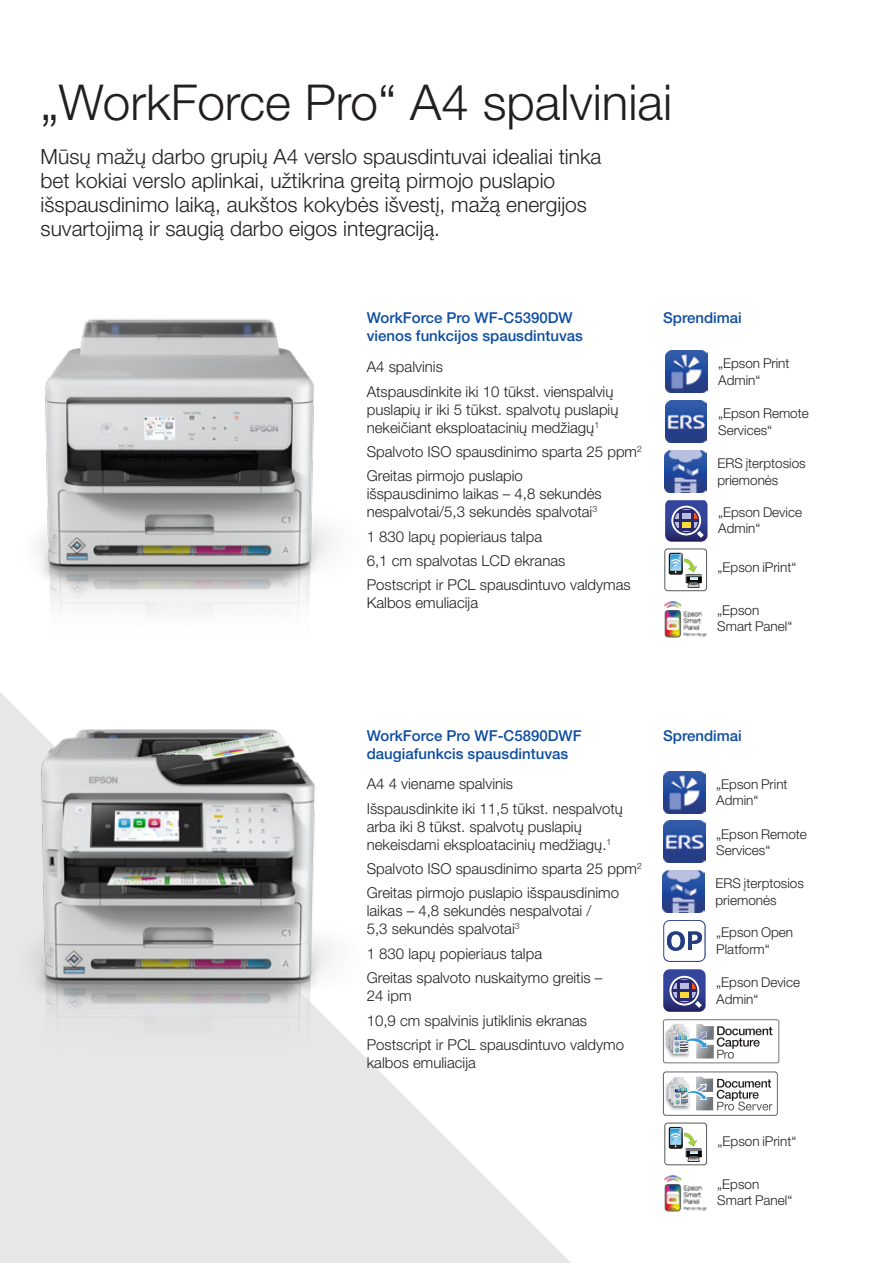
<style>
.page{position:relative;width:893px;height:1263px;background:#fff}
.page>*{position:absolute;margin:0;border:0;box-sizing:border-box;transform-origin:0 0}
.t1{font:300 49.5px "Helvetica Neue LT Pro";color:#231f20}
.t2{font:300 21px/24px "Helvetica Neue LT Pro";color:#231f20}
.t3{font:300 15px/18px "Helvetica Neue LT Pro";color:#231f20}
.t4{font:500 15px "Helvetica Neue LT Pro";color:#0d4da1}
.Product_features{font:300 13.5px/16.5px "Helvetica Neue LT Pro";color:#231f20}
</style>
<div class="page">
<svg style="left:0;top:692px;width:571px;height:571px;fill:#e6e7e9"></svg>
<img style="left:36px;top:319px;width:296px;height:296px">
<img style="left:665px;top:400px;width:42px;height:42px">
<svg style="left:665px;top:500px;width:42px;height:42px;background:#5b5f96"></svg>
<img style="left:665px;top:350px;width:43px;height:43px">
<img style="left:664px;top:450px;width:42px;height:42px">
<img style="left:0;top:703px;width:402px;height:359px">
<svg style="left:663px;top:920px;width:43px;height:42px"></svg>
<img style="left:663px;top:821px;width:42px;height:42px">
<svg style="left:663px;top:969px;width:43px;height:43px;background:#5d6198"></svg>
<img style="left:663px;top:771px;width:43px;height:42px">
<img style="left:662px;top:870px;width:43px;height:42px">
<svg style="left:663px;top:1019px;width:116px;height:44px"></svg>
<svg style="left:663px;top:1071px;width:115px;height:45px"></svg>
<div style="left:664px;top:549px;width:43px;height:42px;border:1px solid #57585a;border-radius:3px"></div>
<svg style="left:669px;top:553px;width:33px;height:35px"></svg>
<div style="left:664px;top:1123px;width:43px;height:42px;border:1px solid #57585a;border-radius:3px"></div>
<svg style="left:669px;top:1127px;width:33px;height:35px"></svg>
<img style="left:664px;top:601px;width:42px;height:37px">
<img style="left:664px;top:1175px;width:42px;height:37px">
<p class="t1" style="left:41px;top:73px;width:633px">„WorkForce Pro“ A4 spalviniai</p>
<p class="t2" style="left:41px;top:144px;width:562px">Mūsų mažų darbo grupių A4 verslo spausdintuvai idealiai tinka bet kokiai verslo aplinkai, užtikrina greitą pirmojo puslapio išspausdinimo laiką, aukštos kokybės išvestį, mažą energijos suvartojimą ir saugią darbo eigos integraciją.</p>
<p class="t4" style="left:367px;top:309px;width:207px">WorkForce Pro WF-C5390DW</p>
<p class="t4" style="left:663px;top:309px;width:80px">Sprendimai</p>
<p class="t4" style="left:367px;top:327px;width:218px">vienos funkcijos spausdintuvas</p>
<p class="t3" style="left:367px;top:357px;width:78px">A4 spalvinis</p>
<p class="t3" style="left:367px;top:382px;width:253px">Atspausdinkite iki 10 tūkst. vienspalvių puslapių ir iki 5 tūkst. spalvotų puslapių nekeičiant eksploatacinių medžiagų<sup>1</sup></p>
<p class="t3" style="left:367px;top:442px;width:277px">Spalvoto ISO spausdinimo sparta 25 ppm<sup>2</sup></p>
<p class="t3" style="left:367px;top:467px;width:237px">Greitas pirmojo puslapio išspausdinimo laikas – 4,8 sekundės nespalvotai/5,3 sekundės spalvotai<sup>3</sup></p>
<p class="t3" style="left:367px;top:527px;width:177px">1 830 lapų popieriaus talpa</p>
<p class="t3" style="left:367px;top:551px;width:200px">6,1 cm spalvotas LCD ekranas</p>
<p class="t3" style="left:367px;top:576px;width:265px">Postscript ir PCL spausdintuvo valdymas<br>Kalbos emuliacija</p>
<p class="Product_features" style="left:718px;top:355px;width:73px">„Epson Print<br>Admin“</p>
<p class="Product_features" style="left:718px;top:405px;width:92px">„Epson Remote<br>Services“</p>
<p class="Product_features" style="left:717px;top:455px;width:90px">ERS įterptosios priemonės</p>
<p class="Product_features" style="left:718px;top:503px;width:85px">„Epson Device<br>Admin“</p>
<p class="Product_features" style="left:718px;top:558px;width:80px">„Epson iPrint“</p>
<p class="Product_features" style="left:717px;top:601px;width:77px">„Epson<br>Smart Panel“</p>
<p class="t4" style="left:367px;top:726px;width:216px">WorkForce Pro WF-C5890DWF</p>
<p class="t4" style="left:663px;top:726px;width:80px">Sprendimai</p>
<p class="t4" style="left:367px;top:744px;width:203px">daugiafunkcis spausdintuvas</p>
<p class="t3" style="left:367px;top:775px;width:148px">A4 4 viename spalvinis</p>
<p class="t3" style="left:367px;top:799px;width:258px">Išspausdinkite iki 11,5 tūkst. nespalvotų arba iki 8 tūkst. spalvotų puslapių nekeisdami eksploatacinių medžiagų.<sup>1</sup></p>
<p class="t3" style="left:367px;top:859px;width:277px">Spalvoto ISO spausdinimo sparta 25 ppm<sup>2</sup></p>
<p class="t3" style="left:367px;top:884px;width:254px">Greitas pirmojo puslapio išspausdinimo laikas – 4,8 sekundės nespalvotai /<br>5,3 sekundės spalvotai<sup>3</sup></p>
<p class="t3" style="left:367px;top:944px;width:177px">1 830 lapų popieriaus talpa</p>
<p class="t3" style="left:367px;top:968px;width:237px">Greitas spalvoto nuskaitymo greitis –<br>24 ipm</p>
<p class="t3" style="left:367px;top:1011px;width:222px">10,9 cm spalvinis jutiklinis ekranas</p>
<p class="t3" style="left:367px;top:1035px;width:259px">Postscript ir PCL spausdintuvo valdymo kalbos emuliacija</p>
<p class="Product_features" style="left:716px;top:775px;width:73px">„Epson Print<br>Admin“</p>
<p class="Product_features" style="left:716px;top:825px;width:92px">„Epson Remote<br>Services“</p>
<p class="Product_features" style="left:716px;top:875px;width:90px">ERS įterptosios priemonės</p>
<p class="Product_features" style="left:716px;top:924px;width:78px">„Epson Open<br>Platform“</p>
<p class="Product_features" style="left:716px;top:974px;width:85px">„Epson Device<br>Admin“</p>
<p class="Product_features" style="left:718px;top:1132px;width:80px">„Epson iPrint“</p>
<p class="Product_features" style="left:717px;top:1175px;width:77px">„Epson<br>Smart Panel“</p>
</div>
